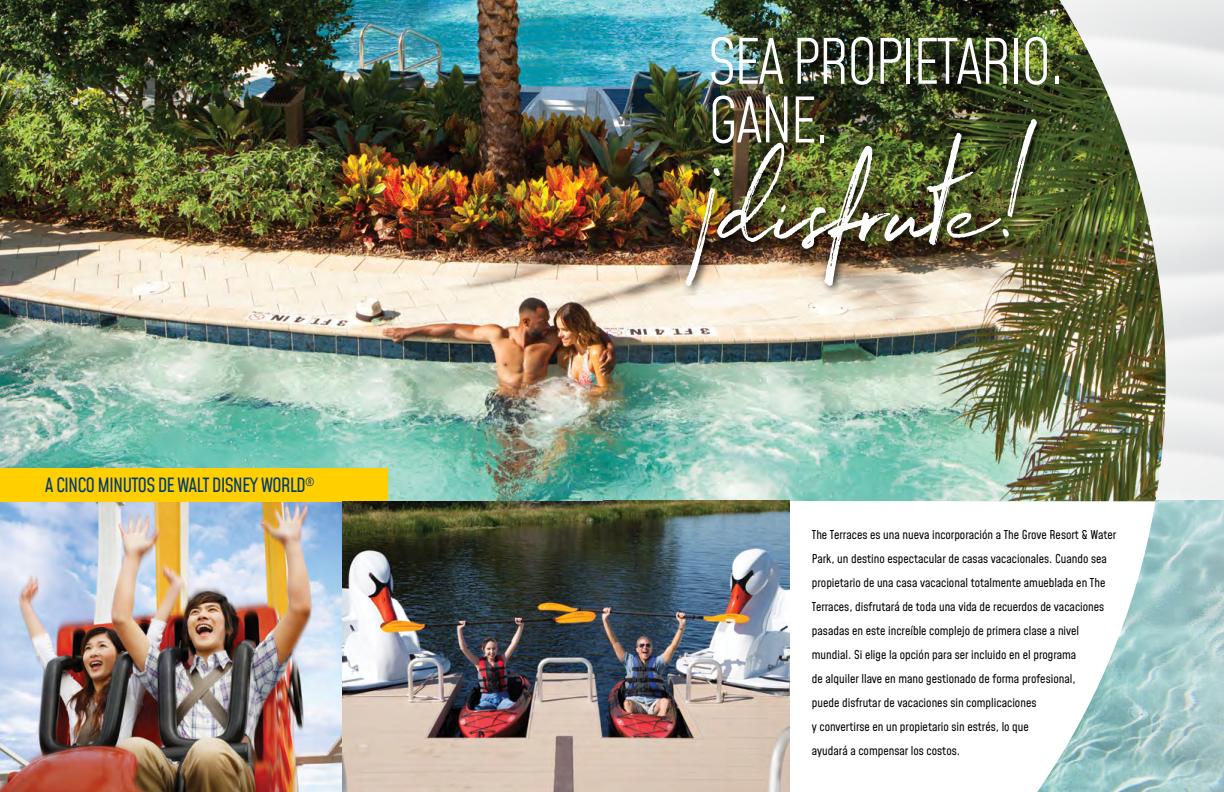
<style>
.page{position:relative;width:1224px;height:792px;background:#fff}
.page>*{position:absolute;margin:0;border:0;box-sizing:border-box;transform-origin:0 0}
.t1{font:italic 164.7px "Magnite";color:#fff}
.t2{font:300 61.2px/58.6px "Mohave";letter-spacing:-.05em;color:#fff}
.t3{font:19.3px "Mohave";letter-spacing:-.05em;color:#003b72}
.t4{font:12px/24px "Mohave";color:#000}
</style>
<div class="page">
<img style="left:0;top:502px;width:603px;height:290px">
<img style="left:1155px;top:0;width:69px;height:792px">
<img style="left:0;top:0;width:1166px;height:502px">
<svg style="left:789px;top:501px;width:366px;height:291px"></svg>
<div style="left:0;top:468px;width:387px;height:33px;background:#ffcf00"></div>
<img style="left:603px;top:501px;width:186px;height:291px">
<div style="left:713px;top:114px;width:334px;height:181px;background:#000;opacity:.75"></div>
<div style="left:681px;top:163px;width:49px;height:133px;background:#000;opacity:.75"></div>
<h3 class="t3" style="left:45px;top:473px;width:271px">A CINCO MINUTOS DE WALT DISNEY WORLD<sup>®</sup></h3>
<h2 class="t2" style="left:708px;top:37px;width:359px">SEA PROPIETARIO.<br>GANE.</h2>
<h1 class="t1" style="left:719px;top:84px;width:301px">disfrute!</h1>
<h1 class="t1" style="left:727px;top:321px;width:24px;rotate:-180deg">!</h1>
<p class="t4" style="left:812px;top:524px;width:306px">The Terraces es una nueva incorporación a The Grove Resort &amp; Water Park, un destino espectacular de casas vacacionales. Cuando sea propietario de una casa vacacional totalmente amueblada en The Terraces, disfrutará de toda una vida de recuerdos de vacaciones pasadas en este increíble complejo de primera clase a nivel mundial. Si elige la opción para ser incluido en el programa<br>de alquiler llave en mano gestionado de forma profesional,<br>puede disfrutar de vacaciones sin complicaciones<br>y convertirse en un propietario sin estrés, lo que<br>ayudará a compensar los costos.</p>
</div>
